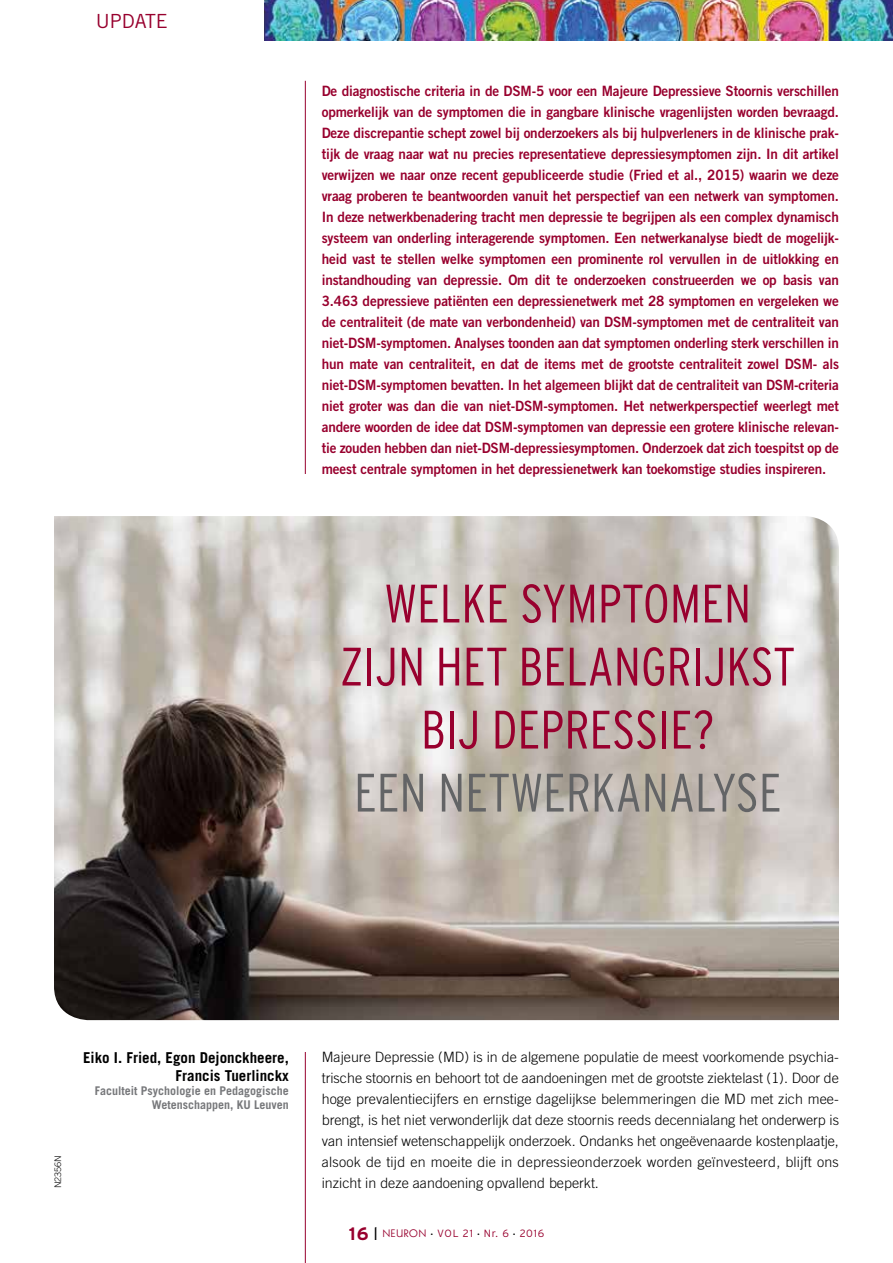
<style>
.page{position:relative;width:893px;height:1263px;background:#fff}
.page>*{position:absolute;margin:0;border:0;box-sizing:border-box;transform-origin:0 0}
.t1{font:300 condensed 54px/63px "Interstate";color:#98002e;text-align:center}
.t2{font:300 condensed 54px "Interstate";color:#636466}
.t3{font:19.5px "Trade Gothic";color:#98002e}
.t4{font:700 15px/18px "Trade Gothic";color:#000;text-align:right}
.t5{font:14.25px/21px "Trade Gothic Bold Two";letter-spacing:-.01em;color:#98002e;text-align:justify;scale:.95 1}
.t6{font:300 14.25px/21px "Trade Gothic";color:#000;text-align:justify}
.t7{font:700 12px/14.4px "Trade Gothic";color:#77787b;text-align:right}
.t8{font:300 10.5px "Interstate";letter-spacing:.07em;color:#98002e}
.t9{font:300 9px "Trade Gothic";color:#000}
.s1{font-weight:700;font-size:18px}
.s2{font-size:18px;color:#000}
.s3{font-family:"Kabel";font-weight:400}
.s4{font-size:7.5px;color:#000}
</style>
<div class="page">
<hr style="left:305px;top:81px;width:1px;height:1182px;background:#98002e">
<img style="left:264px;top:0;width:629px;height:40px">
<div style="left:54px;top:474px;width:785px;height:577px;background:#fff"></div>
<img style="left:54px;top:516px;width:785px;height:504px">
<h2 class="t3" style="left:96px;top:9px;width:73px">UPDATE</h2>
<p class="t5" style="left:322px;top:80px;width:546px">De diagnostische criteria in de DSM-5 voor een Majeure Depressieve Stoornis verschillen opmerkelijk van de symptomen die in gangbare klinische vragenlijsten worden bevraagd.<br>Deze discrepantie schept zowel bij onderzoekers als bij hulpverleners in de klinische prak&shy;tijk de vraag naar wat nu precies representatieve depressiesymptomen zijn. In dit artikel verwijzen we naar onze recent gepubliceerde studie (Fried et al., 2015) waarin we deze vraag proberen te beantwoorden vanuit het perspectief van een netwerk van symptomen.<br>In deze netwerkbenadering tracht men depressie te begrijpen als een complex dynamisch systeem van onderling interagerende symptomen. Een netwerkanalyse biedt de mogelijk&shy;heid vast te stellen welke symptomen een prominente rol vervullen in de uitlokking en instandhouding van depressie. Om dit te onderzoeken construeerden we op basis van 3.463 depressieve patiënten een depressienetwerk met 28 symptomen en vergeleken we de centraliteit (de mate van verbondenheid) van DSM-symptomen met de centraliteit van niet-DSM-symptomen. Analyses toonden aan dat symptomen onderling sterk verschillen in hun mate van centraliteit, en dat de items met de grootste centraliteit zowel DSM- als niet-DSM-symptomen bevatten. In het algemeen blijkt dat de centraliteit van DSM-criteria niet groter was dan die van niet-DSM-symptomen. Het netwerkperspectief weerlegt met andere woorden de idee dat DSM-symptomen van depressie een grotere klinische relevan&shy;tie zouden hebben dan niet-DSM-depressiesymptomen. Onderzoek dat zich toespitst op de meest centrale symptomen in het depressienetwerk kan toekomstige studies inspireren.</p>
<h1 class="t1" style="left:340px;top:571px;width:457px">WELKE SYMPTOMEN<br>ZIJN HET BELANGRIJKST<br>BIJ DEPRESSIE?</h1>
<h1 class="t2" style="left:354px;top:762px;width:429px">EEN NETWERKANALYSE</h1>
<p class="t9" style="left:53px;top:1188px;width:35px;rotate:-90deg">N2356N</p>
<p class="t4" style="left:83px;top:1048px;width:207px">Eiko I. Fried, Egon Dejonckheere,<br>Francis Tuerlinckx</p>
<p class="t7" style="left:95px;top:1083px;width:196px">Faculteit Psychologie en Pedagogische<br>Wetenschappen, KU Leuven</p>
<p class="t6" style="left:322px;top:1046px;width:519px">Majeure Depressie (MD) is in de algemene populatie de meest voorkomende psychia&shy;trische stoornis en behoort tot de aandoeningen met de grootste ziektelast (1). Door de hoge prevalentiecijfers en ernstige dagelijkse belemmeringen die MD met zich mee&shy;brengt, is het niet verwonderlijk dat deze stoornis reeds decennialang het onderwerp is van intensief wetenschappelijk onderzoek. Ondanks het ongeëvenaarde kostenplaatje, alsook de tijd en moeite die in depressieonderzoek worden geïnvesteerd, blijft ons inzicht in deze aandoening opvallend beperkt.</p>
<p class="t8" style="left:349px;top:1227px;width:197px"><span class="s1">16</span> <span class="s2">l</span> <span class="s3">NEURON</span> <span class="s4">•</span> VOL 21 <span class="s4">•</span> Nr. 6 <span class="s4">•</span> 2016</p>
</div>
